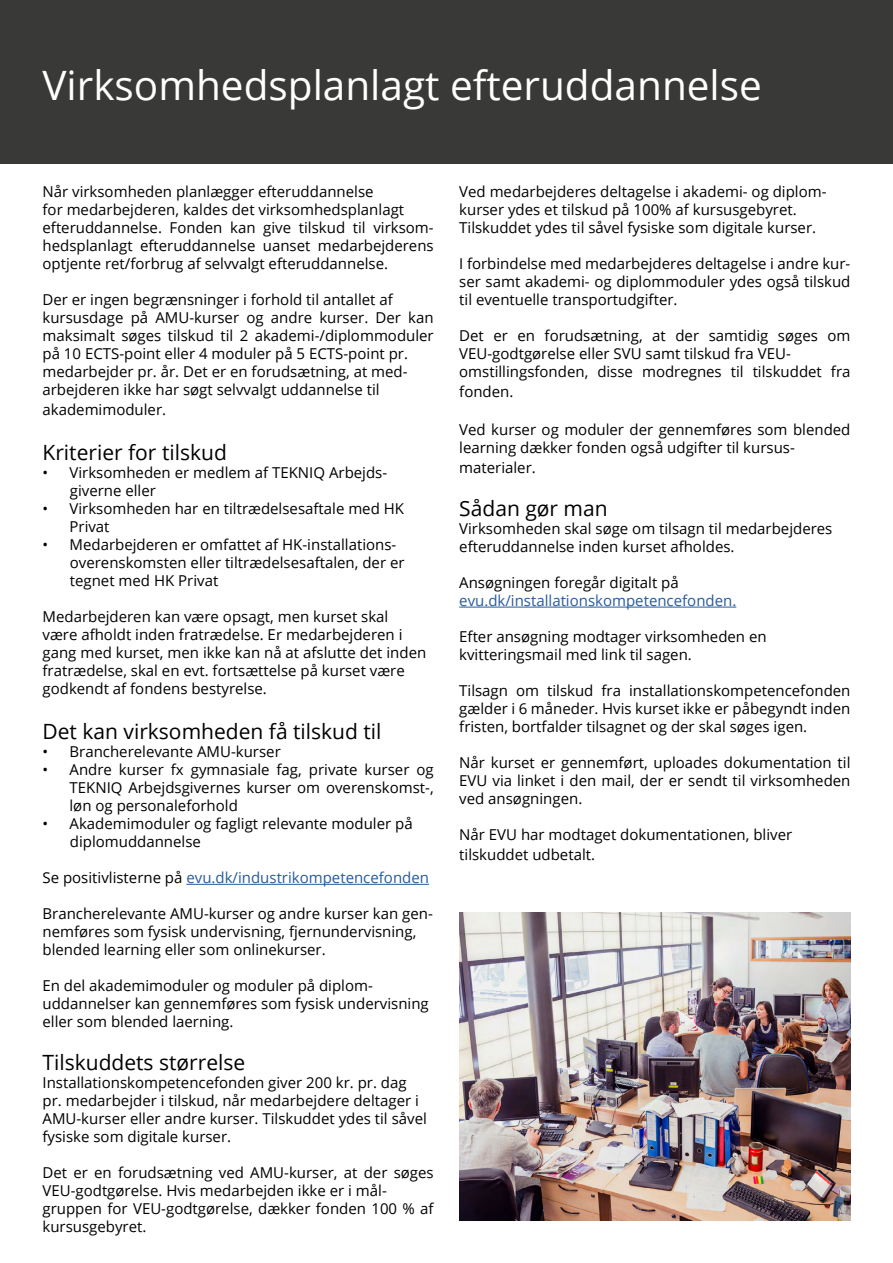
<style>
.page{position:relative;width:893px;height:1263px;background:#fff}
.page>*{position:absolute;margin:0;border:0;box-sizing:border-box;transform-origin:0 0}
.t1{font:40.5px "Open Sans";color:#fff}
.t2{font:21px "Open Sans";color:#000}
.t3{font:15px/18px "Open Sans";color:#000}
.t4{font:15px "Open Sans";color:#275b9b}
.s1{color:#000}
</style>
<div class="page">
<hr style="left:186px;top:884px;width:243px;height:1px;background:#275b9b">
<hr style="left:459px;top:607px;width:277px;height:1px;background:#275b9b">
<div style="left:0;top:0;width:893px;height:164px;background:#393938"></div>
<img style="left:459px;top:912px;width:391px;height:308px">
<h1 class="t1" style="left:43px;top:58px;width:721px">Virksomhedsplanlagt efteruddannelse</h1>
<p class="t3" style="left:43px;top:182px;width:393px">Når virksomheden planlægger efteruddannelse<br>for medarbejderen, kaldes det virksomhedsplanlagt efteruddannelse. Fonden kan give tilskud til virksom&shy;hedsplanlagt efteruddannelse uanset medarbejderens optjente ret/forbrug af selvvalgt efteruddannelse.</p>
<p class="t3" style="left:43px;top:290px;width:393px">Der er ingen begrænsninger i forhold til antallet af kursusdage på AMU-kurser og andre kurser. Der kan maksimalt søges tilskud til 2 akademi-/diplommoduler på 10 ECTS-point eller 4 moduler på 5 ECTS-point pr. medarbejder pr. år. Det er en forudsætning, at med&shy;arbejderen ikke har søgt selvvalgt uddannelse til</p>
<p class="t3" style="left:43px;top:400px;width:125px">akademimoduler.</p>
<h2 class="t2" style="left:43px;top:438px;width:186px">Kriterier for tilskud</h2>
<p class="t3" style="left:70px;top:463px;width:319px;text-indent:-27px">• Virksomheden er medlem af TEKNIQ Arbejds&shy;giverne eller</p>
<p class="t3" style="left:70px;top:499px;width:336px;text-indent:-27px">• Virksomheden har en tiltrædelsesaftale med HK<br>Privat</p>
<p class="t3" style="left:70px;top:535px;width:336px;text-indent:-27px">• Medarbejderen er omfattet af HK-installations&shy;overenskomsten eller tiltrædelsesaftalen, der er tegnet med HK Privat</p>
<p class="t3" style="left:43px;top:607px;width:385px">Medarbejderen kan være opsagt, men kurset skal være afholdt inden fratrædelse. Er medarbejderen i gang med kurset, men ikke kan nå at afslutte det inden fratrædelse, skal en evt. fortsættelse på kurset være godkendt af fondens bestyrelse.</p>
<h2 class="t2" style="left:43px;top:717px;width:340px">Det kan virksomheden få tilskud til</h2>
<p class="t3" style="left:43px;top:742px;width:240px">• Brancherelevante AMU-kurser</p>
<p class="t3" style="left:70px;top:760px;width:366px;text-align:justify;text-indent:-27px">• Andre kurser fx gymnasiale fag, private kurser og TEKNIQ Arbejdsgivernes kurser om overenskomst-, løn og personaleforhold</p>
<p class="t3" style="left:70px;top:814px;width:344px;text-indent:-27px">• Akademimoduler og fagligt relevante moduler på diplomuddannelse</p>
<p class="t4" style="left:43px;top:867px;width:388px"><span class="s1">Se positivlisterne på</span> evu.dk/industrikompetencefonden</p>
<p class="t3" style="left:43px;top:904px;width:392px">Brancherelevante AMU-kurser og andre kurser kan gen&shy;nemføres som fysisk undervisning, fjernundervisning, blended learning eller som onlinekurser.</p>
<p class="t3" style="left:43px;top:976px;width:388px">En del akademimoduler og moduler på diplom&shy;uddannelser kan gennemføres som fysisk undervisning eller som blended laerning.</p>
<h2 class="t2" style="left:43px;top:1048px;width:204px">Tilskuddets størrelse</h2>
<p class="t3" style="left:43px;top:1073px;width:386px">Installationskompetencefonden giver 200 kr. pr. dag pr. medarbejder i tilskud, når medarbejdere deltager i AMU-kurser eller andre kurser. Tilskuddet ydes til såvel fysiske som digitale kurser.</p>
<p class="t3" style="left:43px;top:1163px;width:393px">Det er en forudsætning ved AMU-kurser, at der søges VEU-godtgørelse. Hvis medarbejden ikke er i mål&shy;gruppen for VEU-godtgørelse, dækker fonden 100 % af kursusgebyret.</p>
<p class="t3" style="left:459px;top:182px;width:369px">Ved medarbejderes deltagelse i akademi- og diplom&shy;kurser ydes et tilskud på 100% af kursusgebyret.<br>Tilskuddet ydes til såvel fysiske som digitale kurser.</p>
<p class="t3" style="left:459px;top:254px;width:393px;text-align:justify">I forbindelse med medarbejderes deltagelse i andre kur&shy;ser samt akademi- og diplommoduler ydes også tilskud til eventuelle transportudgifter.</p>
<p class="t3" style="left:459px;top:326px;width:393px">Det er en forudsætning, at der samtidig søges om<br>VEU-godtgørelse eller SVU samt tilskud fra VEU&shy;omstillingsfonden, disse modregnes til tilskuddet fra</p>
<p class="t3" style="left:459px;top:382px;width:56px">fonden.</p>
<p class="t3" style="left:459px;top:420px;width:393px">Ved kurser og moduler der gennemføres som blended learning dækker fonden også udgifter til kursus-</p>
<p class="t3" style="left:459px;top:458px;width:78px">materialer.</p>
<h2 class="t2" style="left:459px;top:494px;width:150px">Sådan gør man</h2>
<p class="t3" style="left:459px;top:519px;width:375px">Virksomheden skal søge om tilsagn til medarbejderes efteruddannelse inden kurset afholdes.</p>
<p class="t3" style="left:459px;top:573px;width:221px">Ansøgningen foregår digitalt på</p>
<p class="t4" style="left:459px;top:590px;width:279px">evu.dk/installationskompetencefonden.</p>
<p class="t3" style="left:459px;top:627px;width:309px">Efter ansøgning modtager virksomheden en kvitteringsmail med link til sagen.</p>
<p class="t3" style="left:459px;top:681px;width:393px;text-align:justify">Tilsagn om tilskud fra installationskompetencefonden gælder i 6 måneder. Hvis kurset ikke er påbegyndt inden fristen, bortfalder tilsagnet og der skal søges igen.</p>
<p class="t3" style="left:459px;top:753px;width:393px;text-align:justify">Når kurset er gennemført, uploades dokumentation til EVU via linket i den mail, der er sendt til virksomheden ved ansøgningen.</p>
<p class="t3" style="left:459px;top:824px;width:334px;line-height:19.8px">Når EVU har modtaget dokumentationen, bliver tilskuddet udbetalt.</p>
</div>
